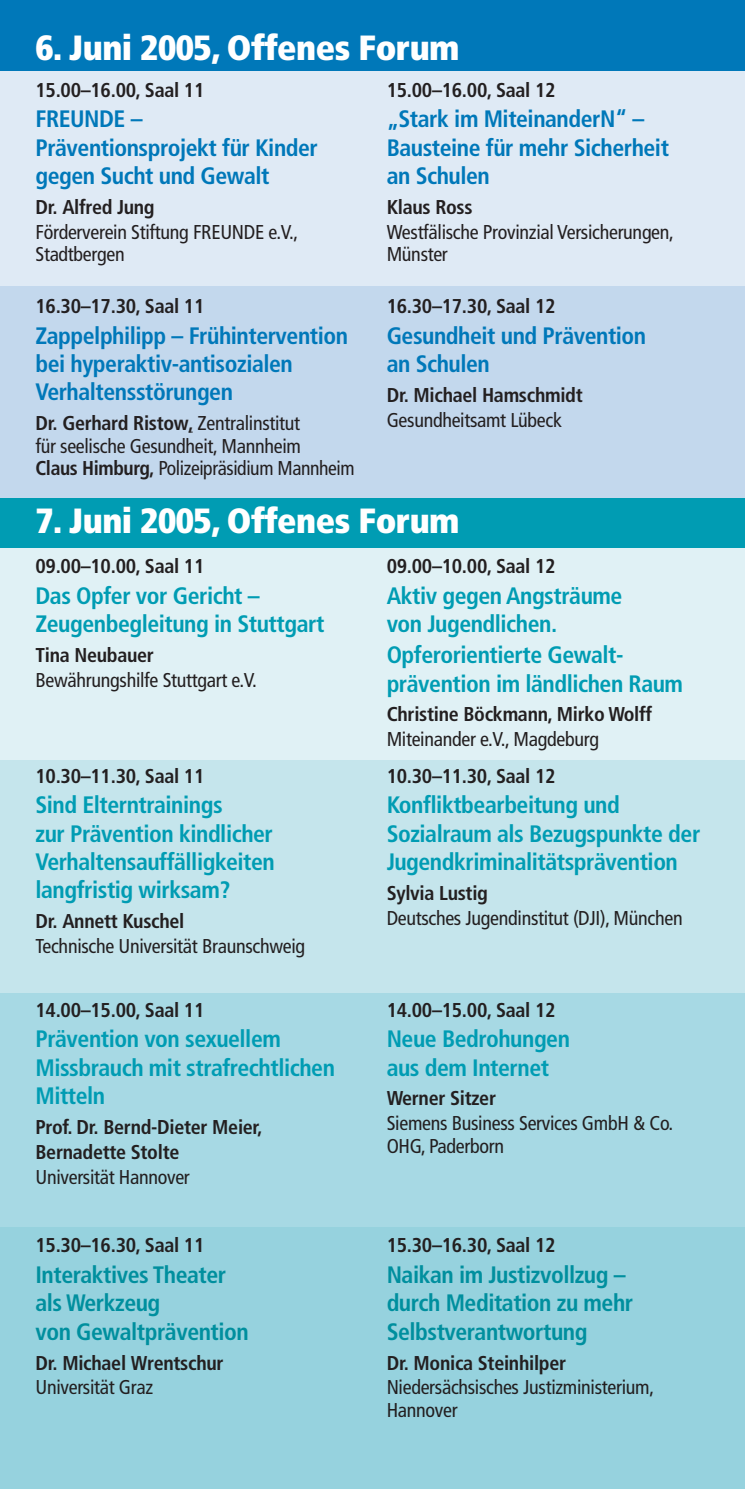
<style>
.page{position:relative;width:745px;height:1489px;background:#fff}
.page>*{position:absolute;margin:0;border:0;box-sizing:border-box;transform-origin:0 0}
.t1{font:900 condensed 35px "Frutiger";letter-spacing:-.015em;color:#fff}
.t2{font:700 condensed 23.75px/28.2px "Frutiger";letter-spacing:-.02em;color:#009cb3}
.t3{font:700 condensed 23.75px/28.2px "Frutiger";letter-spacing:-.02em;color:#0078b9}
.t4{font:700 condensed 23.75px/28.2px "Frutiger";letter-spacing:-.02em;color:#008f9e}
.t5{font:condensed 20px/22.5px "Frutiger";letter-spacing:-.015em;color:#231f20}
.t6{font:700 condensed 20px/24.8px "Frutiger";letter-spacing:-.015em;color:#231f20}
.s1{font-weight:700}
</style>
<div class="page">
<div style="left:0;top:757px;width:744px;height:235px;background:#c5e5ec"></div>
<div style="left:0;top:1226px;width:744px;height:262px;background:#96d2de"></div>
<div style="left:0;top:0;width:744px;height:286px;background:#dfeaf5"></div>
<div style="left:0;top:286px;width:744px;height:217px;background:#c3d8ed"></div>
<div style="left:0;top:546px;width:744px;height:213px;background:#e0f1f5"></div>
<div style="left:0;top:992px;width:744px;height:234px;background:#a7d9e4"></div>
<div style="left:0;top:0;width:744px;height:71px;background:#0078b9"></div>
<div style="left:0;top:498px;width:744px;height:49px;background:#009cb3"></div>
<h1 class="t1" style="left:35px;top:26px;width:425px">6. Juni 2005, Offenes Forum</h1>
<p class="t6" style="left:35px;top:77px;width:170px">15.00–16.00, Saal 11</p>
<p class="t3" style="left:35px;top:105px;width:284px">FREUNDE –<br>Präventionsprojekt für Kinder gegen Sucht und Gewalt</p>
<p class="t6" style="left:35px;top:194px;width:121px">Dr. Alfred Jung</p>
<p class="t5" style="left:35px;top:221px;width:264px">Förderverein Stiftung FREUNDE e.V.,<br>Stadtbergen</p>
<p class="t6" style="left:35px;top:293px;width:170px">16.30–17.30, Saal 11</p>
<p class="t3" style="left:35px;top:321px;width:314px">Zappelphilipp – Frühintervention bei hyperaktiv-antisozialen<br>Verhaltensstörungen</p>
<p class="t5" style="left:35px;top:412px;width:320px"><span class="s1">Dr. Gerhard Ristow,</span> Zentralinstitut<br>für seelische Gesundheit, Mannheim<br><span class="s1">Claus Himburg,</span> Polizeipräsidium Mannheim</p>
<p class="t6" style="left:386px;top:77px;width:170px">15.00–16.00, Saal 12</p>
<p class="t3" style="left:386px;top:105px;width:284px">„Stark im MiteinanderN“ –<br>Bausteine für mehr Sicherheit an Schulen</p>
<p class="t6" style="left:386px;top:194px;width:87px">Klaus Ross</p>
<p class="t5" style="left:386px;top:221px;width:289px">Westfälische Provinzial Versicherungen,<br>Münster</p>
<p class="t6" style="left:386px;top:293px;width:170px">16.30–17.30, Saal 12</p>
<p class="t3" style="left:386px;top:321px;width:261px">Gesundheit und Prävention an Schulen</p>
<p class="t6" style="left:386px;top:382px;width:197px">Dr. Michael Hamschmidt</p>
<p class="t5" style="left:386px;top:408px;width:177px">Gesundheitsamt Lübeck</p>
<h1 class="t1" style="left:35px;top:499px;width:425px">7. Juni 2005, Offenes Forum</h1>
<p class="t6" style="left:35px;top:554px;width:170px">09.00–10.00, Saal 11</p>
<p class="t2" style="left:35px;top:581px;width:290px">Das Opfer vor Gericht –<br>Zeugenbegleitung in Stuttgart</p>
<p class="t6" style="left:35px;top:643px;width:120px">Tina Neubauer</p>
<p class="t5" style="left:35px;top:669px;width:223px">Bewährungshilfe Stuttgart e.V.</p>
<p class="t6" style="left:35px;top:763px;width:170px">10.30–11.30, Saal 11</p>
<p class="t2" style="left:35px;top:790px;width:241px">Sind Elterntrainings<br>zur Prävention kindlicher<br>Verhaltensauffälligkeiten langfristig wirksam?</p>
<p class="t6" style="left:35px;top:908px;width:150px">Dr. Annett Kuschel</p>
<p class="t5" style="left:35px;top:934px;width:271px">Technische Universität Braunschweig</p>
<p class="t6" style="left:35px;top:997px;width:170px">14.00–15.00, Saal 11</p>
<p class="t2" style="left:35px;top:1024px;width:301px">Prävention von sexuellem<br>Missbrauch mit strafrechtlichen<br>Mitteln</p>
<p class="t6" style="left:35px;top:1114px;width:228px">Prof. Dr. Bernd-Dieter Meier,<br>Bernadette Stolte</p>
<p class="t5" style="left:35px;top:1165px;width:156px">Universität Hannover</p>
<p class="t6" style="left:35px;top:1232px;width:170px">15.30–16.30, Saal 11</p>
<p class="t4" style="left:35px;top:1260px;width:215px">Interaktives Theater als Werkzeug<br>von Gewaltprävention</p>
<p class="t6" style="left:35px;top:1350px;width:189px">Dr. Michael Wrentschur</p>
<p class="t5" style="left:35px;top:1376px;width:119px">Universität Graz</p>
<p class="t6" style="left:386px;top:554px;width:170px">09.00–10.00, Saal 12</p>
<p class="t2" style="left:386px;top:581px;width:237px">Aktiv gegen Angsträume von Jugendlichen.</p>
<p class="t2" style="left:386px;top:640px;width:298px">Opferorientierte Gewalt&shy;prävention im ländlichen Raum</p>
<p class="t6" style="left:386px;top:702px;width:267px">Christine Böckmann, Mirko Wolff</p>
<p class="t5" style="left:386px;top:728px;width:214px">Miteinander e.V., Magdeburg</p>
<p class="t6" style="left:386px;top:763px;width:170px">10.30–11.30, Saal 12</p>
<p class="t2" style="left:386px;top:790px;width:315px">Konfliktbearbeitung und<br>Sozialraum als Bezugspunkte der<br>Jugendkriminalitätsprävention</p>
<p class="t6" style="left:386px;top:880px;width:103px">Sylvia Lustig</p>
<p class="t5" style="left:386px;top:906px;width:297px">Deutsches Jugendinstitut (DJI), München</p>
<p class="t6" style="left:386px;top:997px;width:170px">14.00–15.00, Saal 12</p>
<p class="t2" style="left:386px;top:1024px;width:185px">Neue Bedrohungen aus dem Internet</p>
<p class="t6" style="left:386px;top:1086px;width:111px">Werner Sitzer</p>
<p class="t5" style="left:386px;top:1112px;width:288px">Siemens Business Services GmbH &amp; Co.<br>OHG, Paderborn</p>
<p class="t6" style="left:386px;top:1232px;width:170px">15.30–16.30, Saal 12</p>
<p class="t4" style="left:386px;top:1260px;width:248px">Naikan im Justizvollzug – durch Meditation zu mehr<br>Selbstverantwortung</p>
<p class="t6" style="left:386px;top:1350px;width:181px">Dr. Monica Steinhilper</p>
<p class="t5" style="left:386px;top:1376px;width:269px">Niedersächsisches Justizministerium,<br>Hannover</p>
</div>
